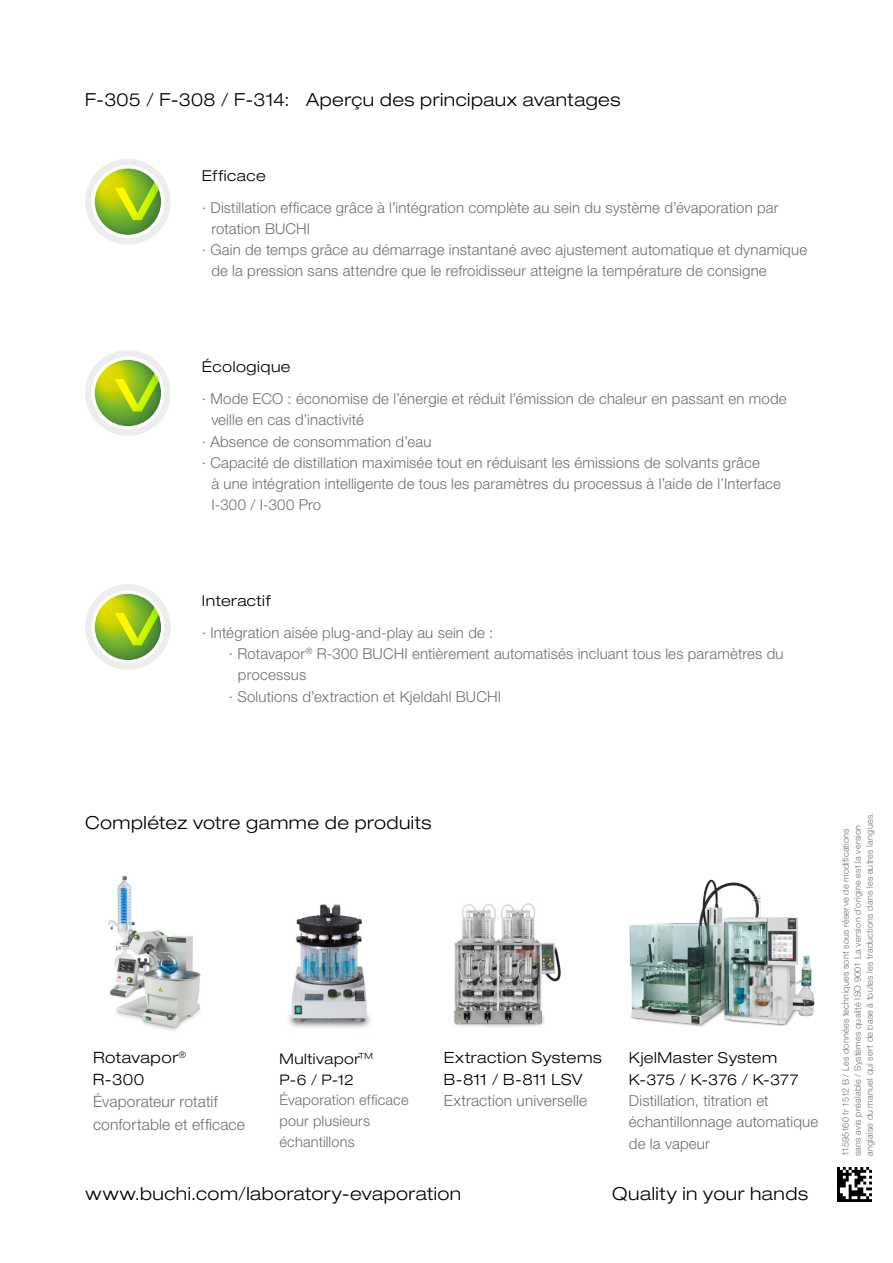
<style>
.page{position:relative;width:893px;height:1263px;background:#fff}
.page>*{position:absolute;margin:0;border:0;box-sizing:border-box;transform-origin:0 0}
.EN_Title{font:300 expanded 18px "Helvetica Neue LT Std";letter-spacing:.025em;color:#000}
.EN_Note_large{font:300 expanded 18px "Helvetica Neue LT Std";letter-spacing:.025em;color:#000}
.t1{font:300 15.6px/22px "Helvetica Neue LT Std";letter-spacing:.01em;color:#706f6f}
.t2{font:300 expanded 15.45px/21.9px "Helvetica Neue LT Std";letter-spacing:.03em;color:#000}
.t3{font:300 15px/21.3px "Helvetica Neue LT Std";letter-spacing:.01em;color:#706f6f}
.EN_Title_small_down{font:300 expanded 15px "Helvetica Neue LT Std";letter-spacing:.035em;color:#000}
.t4{font:300 14.55px/20.7px "Helvetica Neue LT Std";letter-spacing:.01em;color:#706f6f}
.EN_Barcode{font:300 9px "Helvetica Neue LT Std";letter-spacing:.03em;color:#706f6f}
.s1{font-stretch:expanded;color:#000}
.s2{font-stretch:normal;color:#706f6f}
</style>
<div class="page">
<div style="left:85px;top:159px;width:86px;height:86px;background:#ededed;border-radius:50%"></div>
<svg style="left:91px;top:165px;width:73px;height:73px"></svg>
<svg style="left:95px;top:169px;width:66px;height:66px"></svg>
<svg style="left:110px;top:168px;width:51px;height:67px;background:#a1c642"></svg>
<div style="left:85px;top:350px;width:86px;height:86px;background:#ededed;border-radius:50%"></div>
<div style="left:91px;top:357px;width:73px;height:72px;background:#fff;border-radius:50%"></div>
<svg style="left:95px;top:360px;width:66px;height:66px"></svg>
<svg style="left:110px;top:360px;width:51px;height:66px;background:#a0c53f"></svg>
<div style="left:85px;top:584px;width:86px;height:86px;background:#ededed;border-radius:50%"></div>
<svg style="left:91px;top:590px;width:73px;height:73px"></svg>
<svg style="left:95px;top:594px;width:66px;height:66px"></svg>
<svg style="left:110px;top:594px;width:51px;height:66px;background:#a0c53f"></svg>
<img style="left:108px;top:876px;width:93px;height:155px">
<img style="left:288px;top:904px;width:82px;height:124px">
<img style="left:454px;top:903px;width:107px;height:124px">
<img style="left:629px;top:879px;width:186px;height:148px">
<img style="left:838px;top:1167px;width:34px;height:34px">
<p class="EN_Title" style="left:85px;top:89px;width:206px">F-305 / F-308 / F-314:</p>
<p class="EN_Title" style="left:306px;top:89px;width:316px">Aperçu des principaux avantages</p>
<p class="EN_Title_small_down" style="left:202px;top:166px;width:65px">Efficace</p>
<p class="t3" style="left:211px;top:196px;width:569px;text-indent:-9px">∙ Distillation efficace grâce à l’intégration complète au sein du système d’évaporation par rotation BUCHI</p>
<p class="t3" style="left:211px;top:239px;width:597px;text-indent:-9px">∙ Gain de temps grâce au démarrage instantané avec ajustement automatique et dynamique de la pression sans attendre que le refroidisseur atteigne la température de consigne</p>
<p class="EN_Title_small_down" style="left:202px;top:358px;width:90px">Écologique</p>
<p class="t3" style="left:211px;top:388px;width:577px;text-indent:-9px">∙ Mode ECO : économise de l’énergie et réduit l’émission de chaleur en passant en mode veille en cas d’inactivité</p>
<p class="t3" style="left:202px;top:430px;width:231px">∙ Absence de consommation d’eau</p>
<p class="t3" style="left:211px;top:451px;width:571px;text-indent:-9px">∙ Capacité de distillation maximisée tout en réduisant les émissions de solvants grâce<br>à une intégration intelligente de tous les paramètres du processus à l’aide de l’Interface<br>I-300 / I-300 Pro</p>
<p class="EN_Title_small_down" style="left:202px;top:592px;width:70px">Interactif</p>
<p class="t3" style="left:202px;top:622px;width:293px">∙ Intégration aisée plug-and-play au sein de :</p>
<p class="t3" style="left:238px;top:643px;width:547px;text-indent:-9px">∙ Rotavapor<sup>®</sup> R-300 BUCHI entièrement automatisés incluant tous les paramètres du processus</p>
<p class="t3" style="left:229px;top:685px;width:274px">∙ Solutions d’extraction et Kjeldahl BUCHI</p>
<p class="EN_Title" style="left:85px;top:812px;width:348px">Complétez votre gamme de produits</p>
<p class="t1" style="left:93px;top:1046px;width:154px"><span class="s1">Rotavapor</span><sup>®<br></sup><span class="s1">R-300<br></span>Évaporateur rotatif confortable et efficace</p>
<p class="t4" style="left:279px;top:1048px;width:131px"><span class="s1">Multivapor</span><sup>TM<br></sup><span class="s1">P-6 / P-12<br></span>Évaporation efficace pour plusieurs échantillons</p>
<p class="t2" style="left:444px;top:1046px;width:159px">Extraction Systems<br>B-811 / B-811 LSV<br><span class="s2">Extraction universelle</span></p>
<p class="t3" style="left:629px;top:1047px;width:191px"><span class="s1">KjelMaster System<br>K-375 / K-376 / K-377<br></span>Distillation, titration et échantillonnage automatique de la vapeur</p>
<p class="EN_Note_large" style="left:86px;top:1182px;width:377px">www.buchi.com/laboratory-evaporation</p>
<p class="EN_Note_large" style="left:612px;top:1182px;width:197px">Quality in your hands</p>
<p class="EN_Barcode" style="left:864px;top:1156px;width:345px;rotate:-90deg">anglaise du manuel qui sert de base à toutes les traductions dans les autres langues.</p>
<p class="EN_Barcode" style="left:840px;top:1156px;width:330px;rotate:-90deg">11595160 fr 1512 B / Les données techniques sont sous réserve de modifications</p>
<p class="EN_Barcode" style="left:852px;top:1156px;width:333px;rotate:-90deg">sans avis préalable / Systèmes qualité ISO 9001 La version d’origine est la version</p>
</div>
